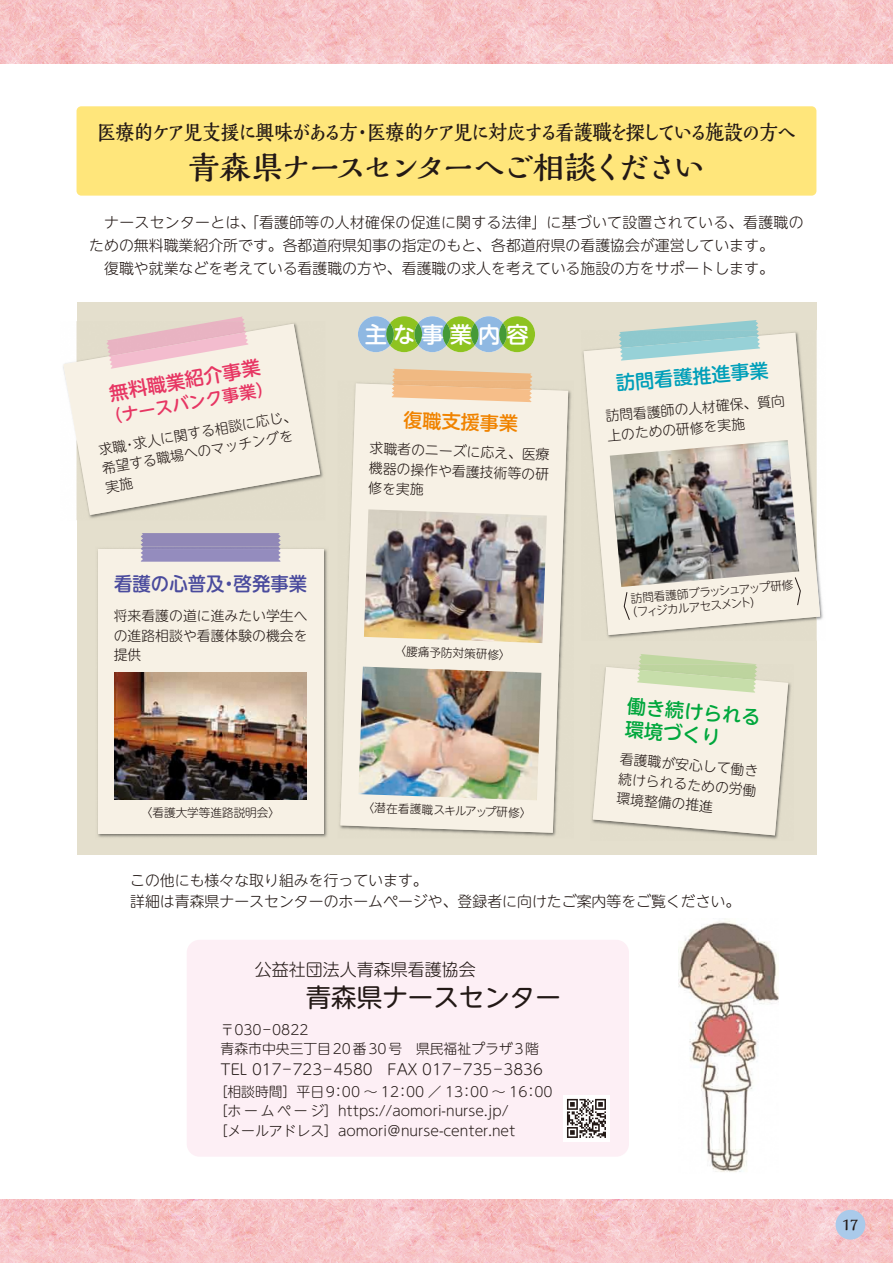
<style>
.page{position:relative;width:893px;height:1263px;background:#fff}
.page>*{position:absolute;margin:0;border:0;box-sizing:border-box;transform-origin:0 0}
.t1{font:700 31.95px "Kaimin So Std";letter-spacing:-.125em;color:#231916}
.t2{font:25.5px "UD Shin M Go Pr 6";color:#231916}
.t3{font:500 22.35px "UD Shin M Go Pr 6";letter-spacing:.27em;color:#fff}
.t4{font:700 21.3px "Kaimin So Std";letter-spacing:-.075em;color:#231916;scale:.88 1}
.t5{font:500 19.2px/23.4px "UD Shin M Go Pr 6";color:#00a73c}
.t6{font:500 19.2px "UD Shin M Go Pr 6";color:#4a4b9d;scale:.96 1}
.t7{font:500 19.2px "UD Shin M Go Pr 6";color:#e73663}
.t8{font:500 19.2px "UD Shin M Go Pr 6";color:#009fb9}
.t9{font:500 19.2px "UD Shin M Go Pr 6";color:#f08300}
.t10{font:300 16.95px "UD Shin M Go Pr 6";color:#231916}
.t11{font:500 16.95px "UD Shin M Go Pr 6";color:#e73663}
.t12{font:300 14.85px/23.4px "UD Shin M Go Pr 6";color:#231916}
.t13{font:700 14.85px "Kaimin So Std";color:#231916}
.t14{font:300 13.8px/19.8px "UD Shin M Go Pr 6";color:#231916}
.t15{font:300 11.55px/14px "UD Shin M Go Pr 6";color:#231916}
</style>
<div class="page">
<svg style="left:0;top:0;width:893px;height:64px;background:#f6c5c8"></svg>
<svg style="left:0;top:1199px;width:893px;height:64px;background:#f6c4c7"></svg>
<div style="left:836px;top:1210px;width:29px;height:29px;background:#aacaea;border-radius:50%"></div>
<div style="left:77px;top:106px;width:739px;height:90px;background:#ffe67b;border-radius:5px"></div>
<div style="left:187px;top:940px;width:442px;height:217px;background:#fdeff5;border-radius:13px"></div>
<img style="left:679px;top:918px;width:100px;height:254px">
<div style="left:77px;top:302px;width:739px;height:553px;background:#e4dfcd"></div>
<img style="left:97px;top:548px;width:230px;height:290px">
<div style="left:98px;top:549px;width:225px;height:285px;background:#f7f1e5"></div>
<svg style="left:141px;top:533px;width:140px;height:29px;background:#958dbb"></svg>
<svg style="left:63px;top:324px;width:257px;height:191px;fill:#f7f1e5"></svg>
<svg style="left:219px;top:316px;width:25px;height:5px"></svg>
<img style="left:106px;top:321px;width:140px;height:35px">
<svg style="left:109px;top:332px;width:140px;height:37px;background:#f0ccd2"></svg>
<img style="left:115px;top:672px;width:191px;height:128px">
<svg style="left:584px;top:333px;width:236px;height:302px;fill:#f7f1e5"></svg>
<svg style="left:644px;top:320px;width:114px;height:10px"></svg>
<img style="left:619px;top:330px;width:140px;height:18px">
<svg style="left:620px;top:336px;width:140px;height:25px;background:#afd7d8"></svg>
<img style="left:610px;top:440px;width:189px;height:147px">
<svg style="left:340px;top:383px;width:228px;height:450px;background:#f2ecdf"></svg>
<svg style="left:392px;top:369px;width:140px;height:33px;background:#f1c191"></svg>
<img style="left:364px;top:509px;width:183px;height:134px">
<img style="left:358px;top:667px;width:183px;height:133px">
<img style="left:591px;top:682px;width:200px;height:157px">
<svg style="left:593px;top:654px;width:195px;height:181px;background:#edead9"></svg>
<svg style="left:358px;top:316px;width:177px;height:36px;background:#95c087"></svg>
<svg style="left:499px;top:323px;width:8px;height:22px"></svg>
<div style="left:563px;top:1095px;width:47px;height:47px;background:#fff"></div>
<svg style="left:567px;top:1099px;width:39px;height:39px"></svg>
<svg style="left:794px;top:577px;width:7px;height:28px"></svg>
<svg style="left:624px;top:592px;width:6px;height:28px"></svg>
<h3 class="t4" style="left:97px;top:118px;width:796px">医療的ケア児支援に興味がある方・医療的ケア児に対応する看護職を探している施設の方へ</h3>
<h1 class="t1" style="left:188px;top:146px;width:519px">青森県ナースセンターへご相談ください</h1>
<p class="t12" style="left:89px;top:209px;width:716px">　ナースセンターとは、「看護師等の人材確保の促進に関する法律」に基づいて設置されている、看護職のための無料職業紹介所です。各都道府県知事の指定のもと、各都道府県の看護協会が運営しています。<br>　復職や就業などを考えている看護職の方や、看護職の求人を考えている施設の方をサポートします。</p>
<h3 class="t7" style="left:107px;top:377px;width:155px;rotate:-10deg">無料職業紹介事業</h3>
<p class="t11" style="left:103px;top:404px;width:172px;rotate:-10deg">（ナースバンク事業）</p>
<p class="t14" style="left:97px;top:440px;width:202px;line-height:19.2px;rotate:-10deg">求職・求人に関する相談に応じ、希望する職場へのマッチングを実施</p>
<h3 class="t6" style="left:114px;top:567px;width:202px">看護の心普及・啓発事業</h3>
<p class="t14" style="left:114px;top:605px;width:195px;text-align:justify">将来看護の道に進みたい学生への進路相談や看護体験の機会を提供</p>
<p class="t15" style="left:141px;top:805px;width:141px">〈看護大学等進路説明会〉</p>
<h3 class="t3" style="left:365px;top:315px;width:166px">主な事業内容</h3>
<h3 class="t9" style="left:404px;top:403px;width:116px;rotate:2deg">復職支援事業</h3>
<p class="t14" style="left:370px;top:438px;width:181px;text-align:justify;rotate:2deg">求職者のニーズに応え、医療機器の操作や看護技術等の研修を実施</p>
<p class="t15" style="left:395px;top:643px;width:118px;rotate:2deg">〈腰痛予防対策研修〉</p>
<p class="t15" style="left:363px;top:800px;width:170px;rotate:2deg">〈潜在看護職スキルアップ研修〉</p>
<h3 class="t8" style="left:615px;top:367px;width:155px;rotate:-5deg">訪問看護推進事業</h3>
<p class="t14" style="left:605px;top:405px;width:181px;rotate:-5deg">訪問看護師の人材確保、質向上のための研修を実施</p>
<p class="t15" style="left:624px;top:592px;width:171px;text-indent:6px;rotate:-5deg">訪問看護師ブラッシュアップ研修（フィジカルアセスメント）</p>
<h3 class="t5" style="left:628px;top:693px;width:135px;rotate:5deg">働き続けられる環境づくり</h3>
<p class="t14" style="left:621px;top:748px;width:140px;text-align:justify;rotate:5deg">看護職が安心して働き続けられるための労働環境整備の推進</p>
<p class="t12" style="left:130px;top:869px;width:612px;line-height:21.3px">この他にも様々な取り組みを行っています。<br>詳細は青森県ナースセンターのホームページや、登録者に向けたご案内等をご覧ください。</p>
<p class="t10" style="left:255px;top:956px;width:223px">公益社団法人青森県看護協会</p>
<h2 class="t2" style="left:255px;top:976px;width:308px">　　青森県ナースセンター</h2>
<p class="t14" style="left:221px;top:1019px;width:320px;line-height:19.2px">〒030－0822<br>青森市中央三丁目20番30号　県民福祉プラザ3階</p>
<p class="t12" style="left:221px;top:1057px;width:324px">TEL 017－723－4580　FAX 017－735－3836</p>
<p class="t14" style="left:214px;top:1082px;width:340px;line-height:19.2px">［相談時間］平日9：00 ～ 12：00 ／ 13：00 ～ 16：00［ホームページ］https://aomori-nurse.jp/<br>［メールアドレス］aomori＠nurse-center.net</p>
<p class="t13" style="left:842px;top:1214px;width:18px">17</p>
</div>
